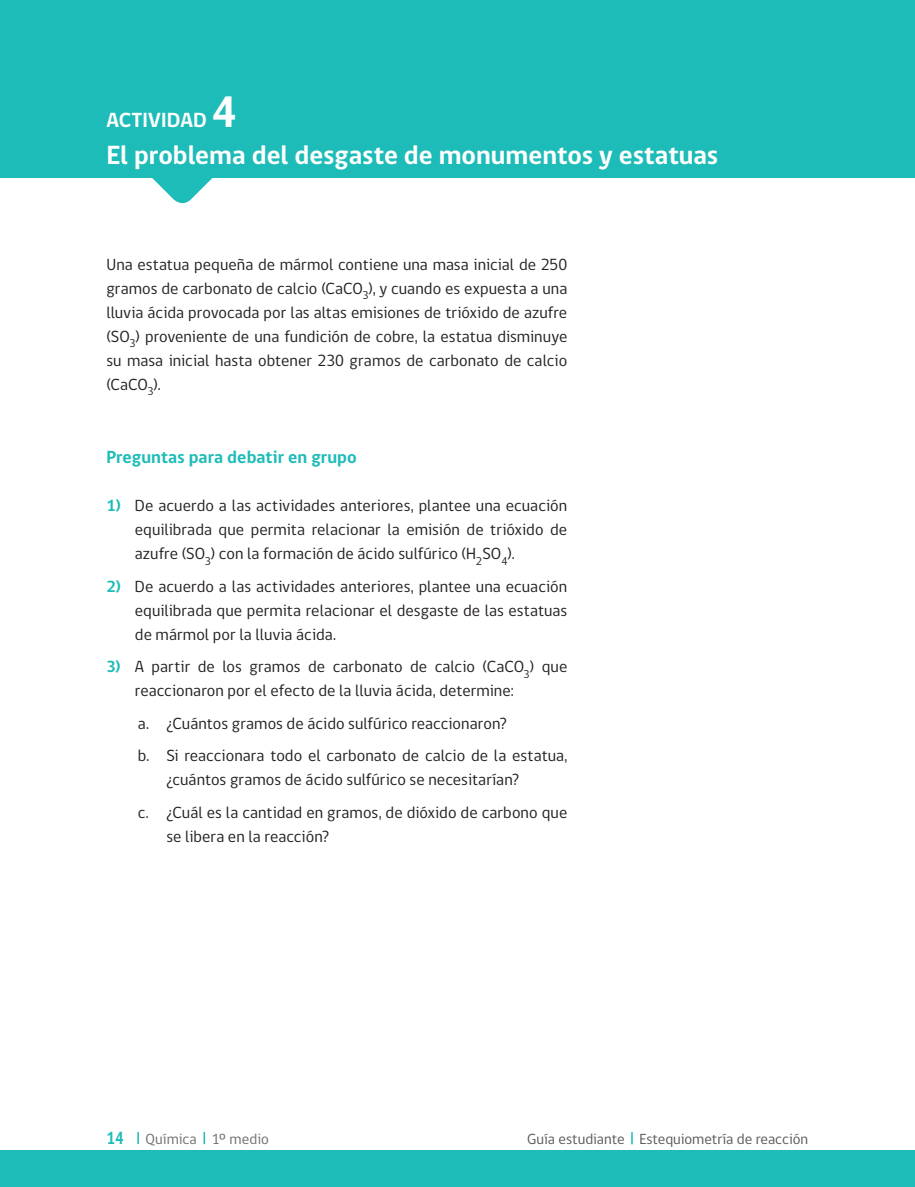
<style>
.page{position:relative;width:915px;height:1187px;background:#fff}
.page>*{position:absolute;margin:0;border:0;box-sizing:border-box;transform-origin:0 0}
.t1{font:700 27px "gob CL";color:#fff}
.titulos{font:700 21px "gob CL";letter-spacing:-.005em;color:#fff}
.texto_general{font:700 18px "gob CL";color:#1dbcb8}
.texto_general-2{font:16.5px/24px "gob CL";letter-spacing:.005em;color:#231f20;text-align:justify}
.t2{font:15px "gob CL";color:#57585a}
.t3{font:15px "gob CL";letter-spacing:.005em;color:#6c6d70}
.s1{font-size:45px}
.s2{font-weight:700;color:#1dbcb8}
.s3{font-weight:700;font-size:18px;color:#1dbcb8}
</style>
<div class="page">
<svg style="left:137px;top:1131px;width:2px;height:12px"></svg>
<svg style="left:203px;top:1131px;width:2px;height:12px"></svg>
<svg style="left:631px;top:1132px;width:1px;height:12px"></svg>
<div style="left:0;top:1149px;width:914px;height:37px;background:#1dbcb8"></div>
<div style="left:0;top:0;width:914px;height:177px;background:#1dbcb8"></div>
<svg style="left:40px;top:177px;width:285px;height:27px"></svg>
<p class="titulos" style="left:106px;top:106px;width:132px">ACTIVIDAD <span class="s1">4</span></p>
<p class="t1" style="left:106px;top:137px;width:613px">El problema del desgaste de monumentos y estatuas</p>
<p class="texto_general-2" style="left:106px;top:252px;width:462px">Una estatua pequeña de mármol contiene una masa inicial de 250 gramos de carbonato de calcio (CaCO<sub>3</sub>), y cuando es expuesta a una lluvia ácida provocada por las altas emisiones de trióxido de azufre (SO<sub>3</sub>) proveniente de una fundición de cobre, la estatua disminuye su masa inicial hasta obtener 230 gramos de carbonato de calcio (CaCO<sub>3</sub>).</p>
<p class="texto_general" style="left:106px;top:445px;width:252px">Preguntas para debatir en grupo</p>
<p class="texto_general-2" style="left:135px;top:494px;width:434px;text-indent:-28px"><span class="s2">1)</span> De acuerdo a las actividades anteriores, plantee una ecuación equilibrada que permita relacionar la emisión de trióxido de azufre (SO<sub>3</sub>) con la formación de ácido sulfúrico (H<sub>2</sub>SO<sub>4</sub>).</p>
<p class="texto_general-2" style="left:135px;top:574px;width:434px;text-indent:-28px"><span class="s2">2)</span> De acuerdo a las actividades anteriores, plantee una ecuación equilibrada que permita relacionar el desgaste de las estatuas de mármol por la lluvia ácida.</p>
<p class="texto_general-2" style="left:135px;top:655px;width:434px;text-indent:-28px"><span class="s2">3)</span> A partir de los gramos de carbonato de calcio (CaCO<sub>3</sub>) que reaccionaron por el efecto de la lluvia ácida, determine:</p>
<p class="texto_general-2" style="left:138px;top:711px;width:370px">a. ¿Cuántos gramos de ácido sulfúrico reaccionaron?</p>
<p class="texto_general-2" style="left:166px;top:744px;width:402px;text-indent:-28px">b. Si reaccionara todo el carbonato de calcio de la estatua, ¿cuántos gramos de ácido sulfúrico se necesitarían?</p>
<p class="texto_general-2" style="left:166px;top:800px;width:402px;text-indent:-28px">c. ¿Cuál es la cantidad en gramos, de dióxido de carbono que se libera en la reacción?</p>
<p class="t3" style="left:106px;top:1128px;width:164px"><span class="s3">14</span> Química 1º medio</p>
<p class="t2" style="left:527px;top:1128px;width:282px">Guía estudiante Estequiometría de reacción</p>
</div>
